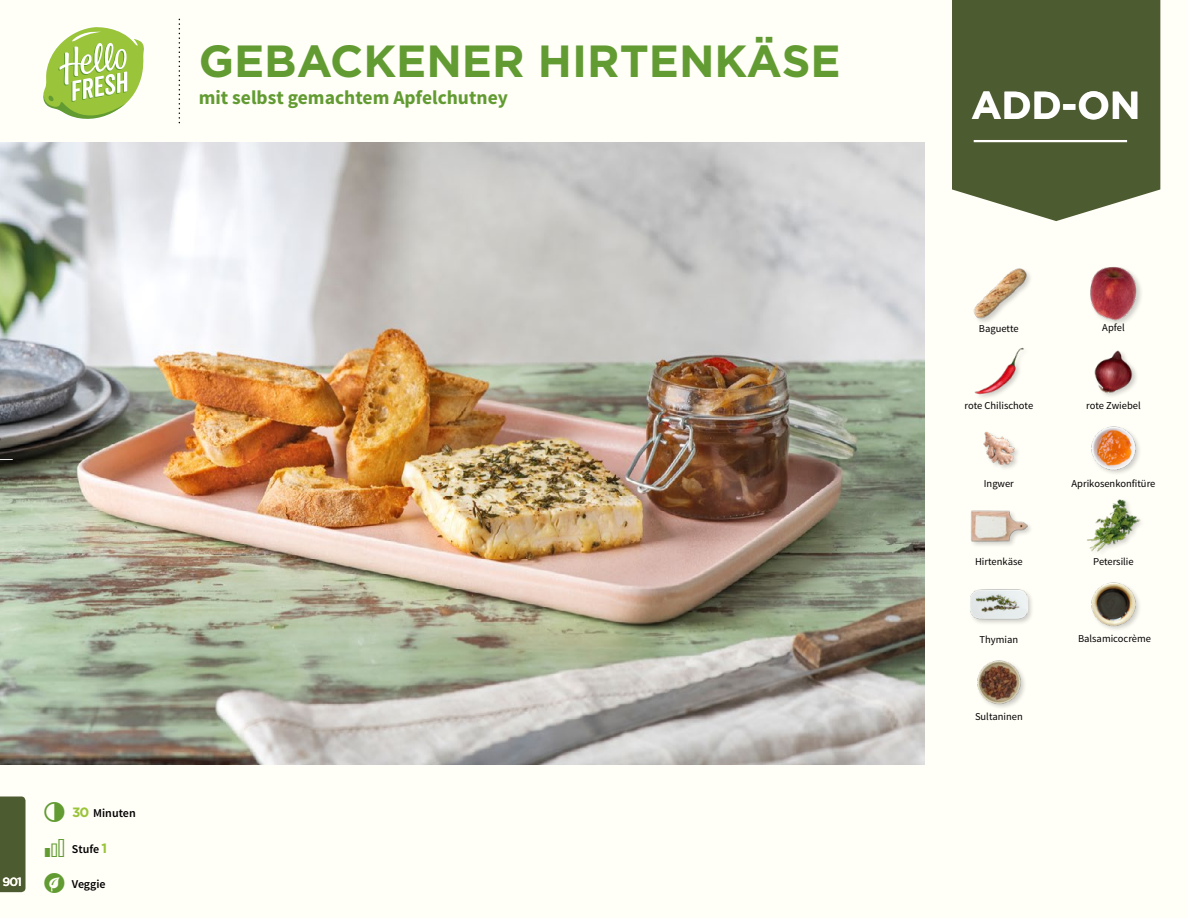
<style>
.page{position:relative;width:1188px;height:918px;background:#fffef7}
.page>*{position:absolute;margin:0;border:0;box-sizing:border-box;transform-origin:0 0}
.t1{font:700 45px "Gotham";color:#619b31}
.t2{font:700 39px "Gotham";color:#fff}
.t3{font:700 19.5px "Source Sans Pro";color:#619b31}
.t4{font:600 12px "Source Sans Pro";color:#000}
.t5{font:500 12px "Gotham";color:#fffef7}
.t6{font:10.5px "Source Sans Pro";color:#000}
.s1{font-family:"Gotham";font-weight:700;font-size:13.5px;color:#9ac43a}
</style>
<div class="page">
<img style="left:977px;top:660px;width:48px;height:48px">
<img style="left:1091px;top:582px;width:49px;height:48px">
<div style="left:969px;top:588px;width:65px;height:38px;background:#000;opacity:.2"></div>
<img style="left:970px;top:588px;width:58px;height:38px">
<div style="left:970px;top:509px;width:64px;height:40px;background:#000;opacity:.2"></div>
<img style="left:970px;top:509px;width:58px;height:40px">
<img style="left:1087px;top:499px;width:54px;height:53px">
<img style="left:1091px;top:426px;width:49px;height:48px">
<img style="left:983px;top:431px;width:35px;height:38px">
<img style="left:974px;top:347px;width:50px;height:51px">
<img style="left:1094px;top:350px;width:43px;height:46px">
<div style="left:1089px;top:265px;width:55px;height:62px;background:#000;opacity:.2"></div>
<img style="left:1089px;top:265px;width:53px;height:56px">
<div style="left:973px;top:268px;width:60px;height:57px;background:#000;opacity:.2"></div>
<img style="left:973px;top:268px;width:54px;height:54px">
<svg style="left:43px;top:27px;width:101px;height:92px"></svg>
<img style="left:0;top:142px;width:925px;height:623px">
<svg style="left:952px;top:0;width:208px;height:221px;background:#59663f"></svg>
<hr style="left:974px;top:140px;width:153px;height:2px;background:#fff">
<div style="left:0;top:796px;width:26px;height:96px;background:#4d5b31"></div>
<svg style="left:0;top:458px;width:13px;height:2px"></svg>
<h1 class="t1" style="left:199px;top:32px;width:643px">GEBACKENER HIRTENKÄSE</h1>
<h3 class="t3" style="left:199px;top:85px;width:311px">mit selbst gemachtem Apfelchutney</h3>
<h2 class="t2" style="left:971px;top:80px;width:171px">ADD-ON</h2>
<p class="t5" style="left:9px;top:872px;width:6px">1</p>
<p class="t5" style="left:2px;top:874px;width:21px">901</p>
<p class="t4" style="left:72px;top:805px;width:65px"><span class="s1">30</span> Minuten</p>
<p class="t4" style="left:72px;top:841px;width:37px">Stufe <span class="s1">1</span></p>
<p class="t4" style="left:72px;top:876px;width:35px">Veggie</p>
<p class="t6" style="left:979px;top:322px;width:41px">Baguette</p>
<p class="t6" style="left:1102px;top:321px;width:24px">Apfel</p>
<p class="t6" style="left:965px;top:399px;width:70px">rote Chilischote</p>
<p class="t6" style="left:1086px;top:399px;width:56px">rote Zwiebel</p>
<p class="t6" style="left:984px;top:477px;width:32px">Ingwer</p>
<p class="t6" style="left:1072px;top:477px;width:85px">Aprikosenkonfitüre</p>
<p class="t6" style="left:975px;top:555px;width:49px">Hirtenkäse</p>
<p class="t6" style="left:1093px;top:555px;width:42px">Petersilie</p>
<p class="t6" style="left:980px;top:633px;width:40px">Thymian</p>
<p class="t6" style="left:1078px;top:632px;width:74px">Balsamicocrème</p>
<p class="t6" style="left:975px;top:710px;width:49px">Sultaninen</p>
</div>
